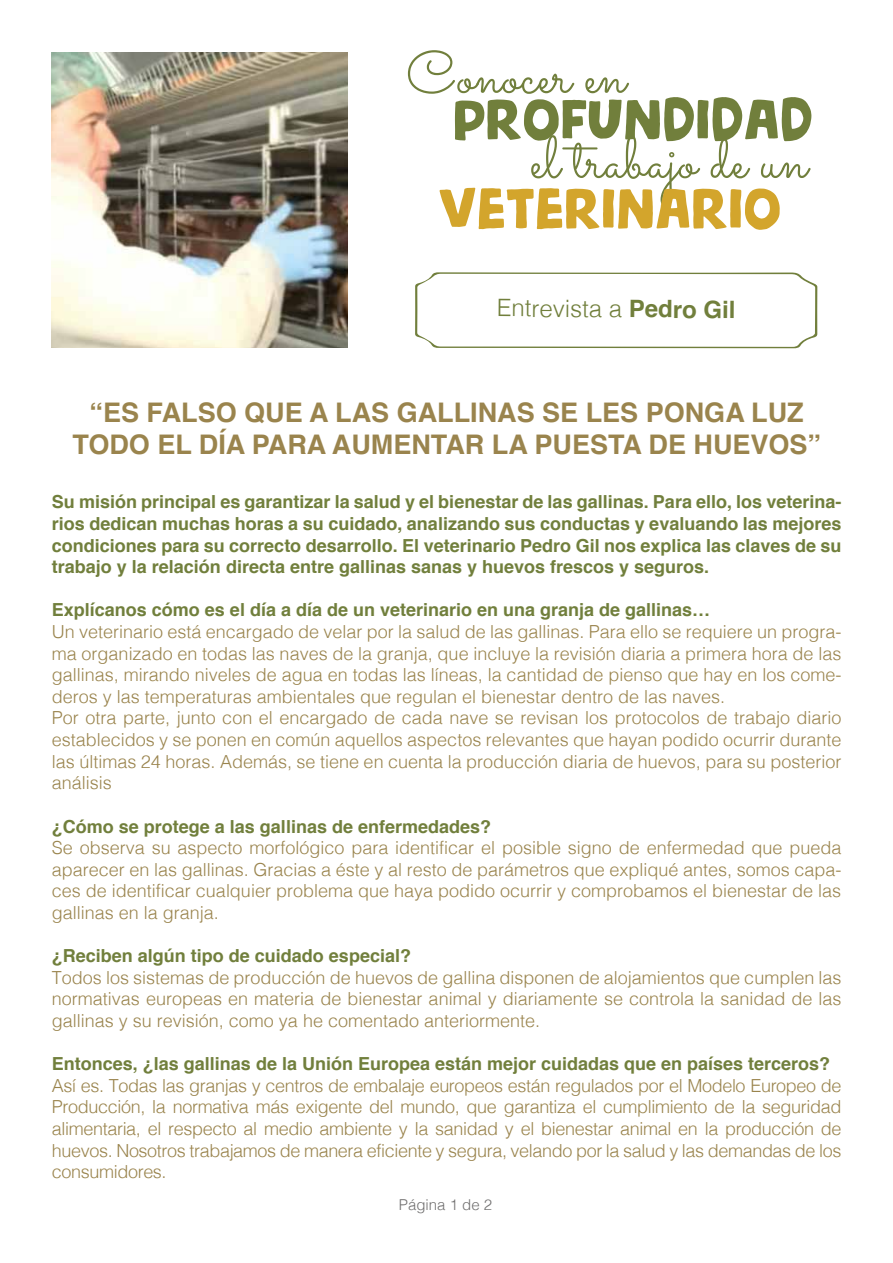
<style>
.page{position:relative;width:893px;height:1263px;background:#fff}
.page>*{position:absolute;margin:0;border:0;box-sizing:border-box;transform-origin:0 0}
.t1{font:59.55px/85.2px "Sacramento";color:#717f3c}
.t2{font:59.55px "Nickname DEMO";color:#717f3c}
.t3{font:59.55px "Nickname DEMO";color:#d3a52c}
.t4{font:700 27px/32.4px "Helvetica";color:#9a844d;text-align:center}
.t5{font:300 24px "Helvetica";letter-spacing:-.01em;color:#717f3c}
.t6{font:300 18px/21.6px "Helvetica";color:#9a844d;text-align:justify}
.t7{font:700 18px/21.6px "Helvetica";color:#717f3c;text-align:justify}
.t8{font:300 15px "Helvetica";color:#706f6f}
.s1{font-weight:700}
</style>
<div class="page">
<img style="left:52px;top:53px;width:295px;height:294px">
<svg style="left:415px;top:272px;width:402px;height:76px"></svg>
<h1 class="t1" style="left:530px;top:29px;width:279px;text-indent:-124px">Conocer en<br>el trabajo de un</h1>
<h1 class="t2" style="left:453px;top:81px;width:362px">profundidad</h1>
<h1 class="t3" style="left:438px;top:170px;width:344px">veterinario</h1>
<h3 class="t5" style="left:497px;top:288px;width:241px">Entrevista a <span class="s1">Pedro Gil</span></h3>
<h2 class="t4" style="left:72px;top:397px;width:750px">“ES FALSO QUE A LAS GALLINAS SE LES PONGA LUZ<br>TODO EL DÍA PARA AUMENTAR LA PUESTA DE HUEVOS”</h2>
<p class="t7" style="left:52px;top:491px;width:791px">Su misión principal es garantizar la salud y el bienestar de las gallinas. Para ello, los veterina&shy;rios dedican muchas horas a su cuidado, analizando sus conductas y evaluando las mejores condiciones para su correcto desarrollo. El veterinario Pedro Gil nos explica las claves de su trabajo y la relación directa entre gallinas sanas y huevos frescos y seguros.</p>
<p class="t7" style="left:52px;top:599px;width:660px">Explícanos cómo es el día a día de un veterinario en una granja de gallinas…</p>
<p class="t6" style="left:52px;top:620px;width:791px;text-align:left">Un veterinario está encargado de velar por la salud de las gallinas. Para ello se requiere un progra&shy;ma organizado en todas las naves de la granja, que incluye la revisión diaria a primera hora de las gallinas, mirando niveles de agua en todas las líneas, la cantidad de pienso que hay en los come&shy;deros y las temperaturas ambientales que regulan el bienestar dentro de las naves.<br>Por otra parte, junto con el encargado de cada nave se revisan los protocolos de trabajo diario establecidos y se ponen en común aquellos aspectos relevantes que hayan podido ocurrir durante las últimas 24 horas. Además, se tiene en cuenta la producción diaria de huevos, para su posterior análisis</p>
<p class="t7" style="left:52px;top:815px;width:441px">¿Cómo se protege a las gallinas de enfermedades?</p>
<p class="t6" style="left:52px;top:836px;width:791px">Se observa su aspecto morfológico para identificar el posible signo de enfermedad que pueda aparecer en las gallinas. Gracias a éste y al resto de parámetros que expliqué antes, somos capa&shy;ces de identificar cualquier problema que haya podido ocurrir y comprobamos el bienestar de las gallinas en la granja.</p>
<p class="t7" style="left:52px;top:945px;width:361px">¿Reciben algún tipo de cuidado especial?</p>
<p class="t6" style="left:52px;top:965px;width:791px">Todos los sistemas de producción de huevos de gallina disponen de alojamientos que cumplen las normativas europeas en materia de bienestar animal y diariamente se controla la sanidad de las gallinas y su revisión, como ya he comentado anteriormente.</p>
<p class="t7" style="left:52px;top:1053px;width:780px">Entonces, ¿las gallinas de la Unión Europea están mejor cuidadas que en países terceros?</p>
<p class="t6" style="left:52px;top:1073px;width:791px">Así es. Todas las granjas y centros de embalaje europeos están regulados por el Modelo Europeo de Producción, la normativa más exigente del mundo, que garantiza el cumplimiento de la seguridad alimentaria, el respecto al medio ambiente y la sanidad y el bienestar animal en la producción de huevos. Nosotros trabajamos de manera eficiente y segura, velando por la salud y las demandas de los consumidores.</p>
<p class="t8" style="left:399px;top:1191px;width:95px">Página 1 de 2</p>
</div>
